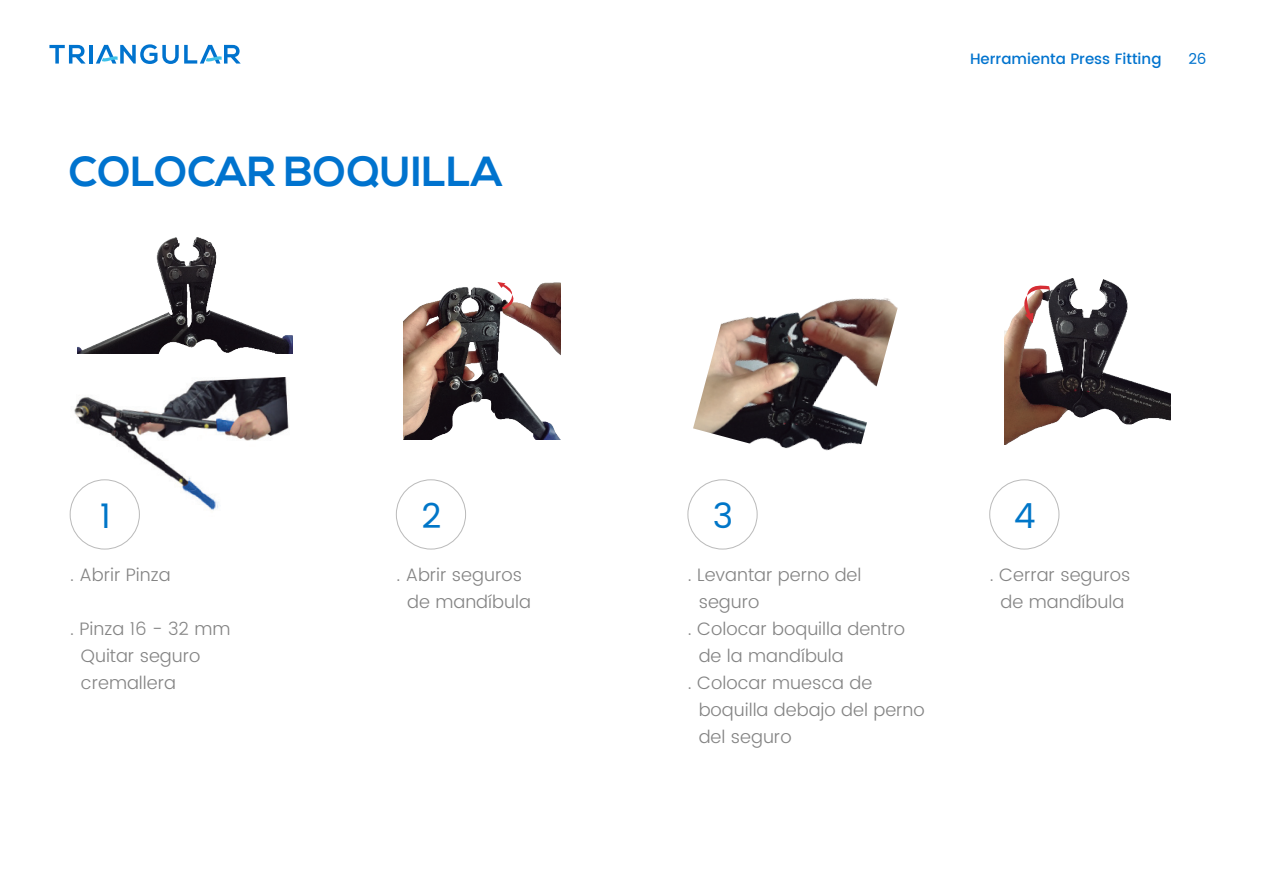
<style>
.page{position:relative;width:1263px;height:893px;background:#fff}
.page>*{position:absolute;margin:0;border:0;box-sizing:border-box;transform-origin:0 0}
.t1{font:700 42px "Nexa";color:#0073ce}
.t2{font:34.5px "Poppins";color:#0076c8}
.t3{font:300 18px/27px "Poppins";color:#848484}
.t4{font:500 15px "Poppins";color:#0073ce}
.t5{font:15px "Poppins";color:#0073ce}
</style>
<div class="page">
<svg style="left:49px;top:45px;width:36px;height:19px"></svg>
<hr style="left:89px;top:45px;width:3px;height:19px;background:#0073ce">
<svg style="left:96px;top:44px;width:144px;height:20px"></svg>
<img style="left:693px;top:298px;width:205px;height:153px">
<img style="left:78px;top:238px;width:214px;height:115px">
<img style="left:403px;top:283px;width:157px;height:157px">
<svg style="left:497px;top:282px;width:22px;height:27px"></svg>
<img style="left:1004px;top:279px;width:167px;height:165px">
<svg style="left:1017px;top:284px;width:33px;height:39px"></svg>
<div style="left:396px;top:480px;width:70px;height:69px;border:1px solid #bababa;border-radius:50%"></div>
<div style="left:688px;top:480px;width:69px;height:69px;border:1px solid #bababa;border-radius:50%"></div>
<div style="left:989px;top:480px;width:70px;height:69px;border:1px solid #bababa;border-radius:50%"></div>
<img style="left:69px;top:378px;width:220px;height:142px">
<h1 class="t1" style="left:69px;top:147px;width:435px">COLOCAR BOQUILLA</h1>
<p class="t4" style="left:970px;top:47px;width:193px">Herramienta Press Fitting</p>
<p class="t5" style="left:1188px;top:48px;width:19px">26</p>
<h2 class="t2" style="left:100px;top:491px;width:13px">1</h2>
<h2 class="t2" style="left:421px;top:491px;width:21px">2</h2>
<h2 class="t2" style="left:713px;top:491px;width:22px">3</h2>
<h2 class="t2" style="left:1014px;top:491px;width:23px">4</h2>
<p class="t3" style="left:70px;top:562px;width:102px">. Abrir Pinza</p>
<p class="t3" style="left:81px;top:616px;width:151px;text-indent:-11px">. Pinza 16 - 32 mm<br>Quitar seguro cremallera</p>
<p class="t3" style="left:407px;top:562px;width:125px;text-indent:-11px">. Abrir seguros de mandíbula</p>
<p class="t3" style="left:990px;top:562px;width:142px;text-align:center">. Cerrar seguros de mandíbula</p>
<p class="t3" style="left:688px;top:562px;width:175px">. Levantar perno del</p>
<p class="t3" style="left:699px;top:589px;width:62px">seguro</p>
<p class="t3" style="left:688px;top:616px;width:219px">. Colocar boquilla dentro</p>
<p class="t3" style="left:699px;top:643px;width:147px">de la mandíbula</p>
<p class="t3" style="left:688px;top:670px;width:186px">. Colocar muesca de</p>
<p class="t3" style="left:699px;top:697px;width:228px">boquilla debajo del perno</p>
<p class="t3" style="left:699px;top:724px;width:94px">del seguro</p>
</div>
